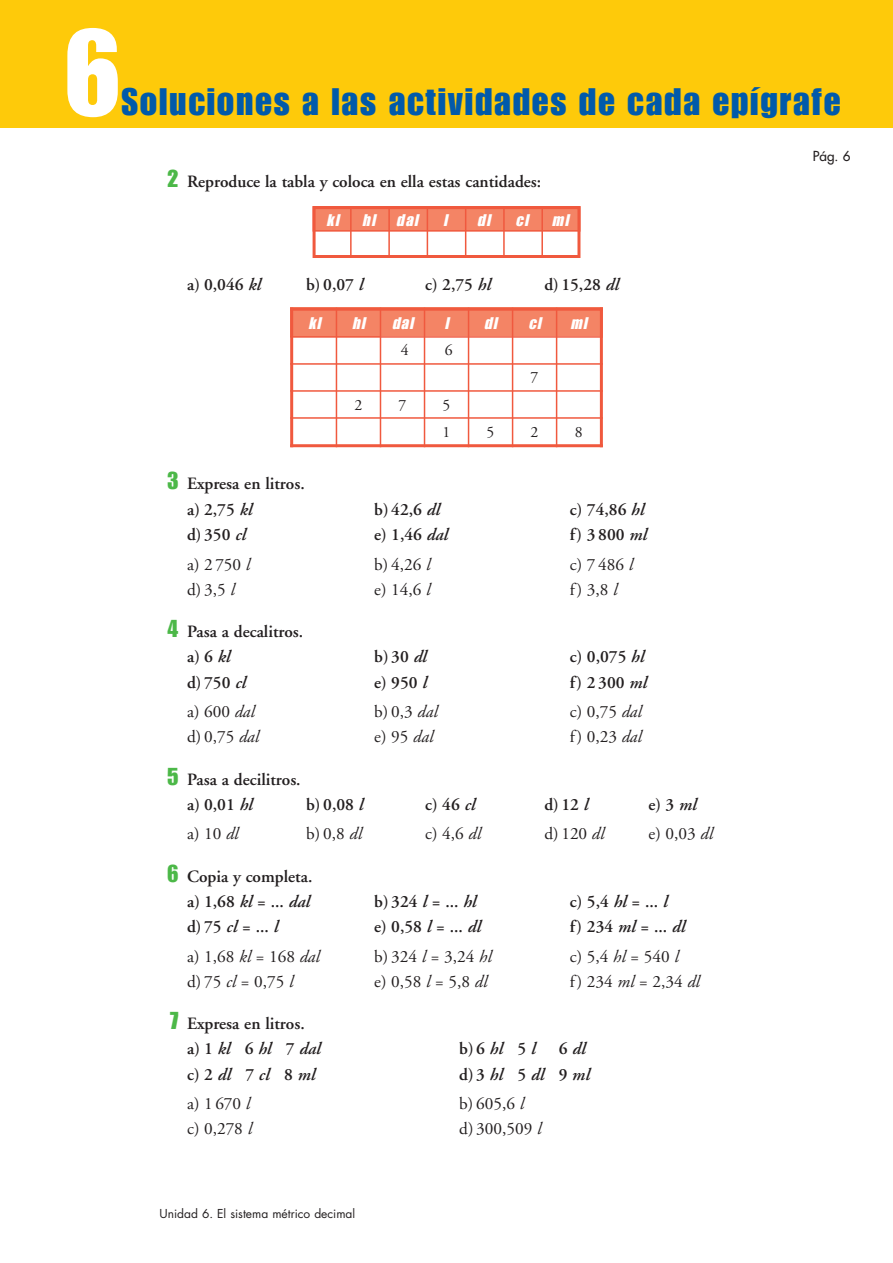
<style>
.page{position:relative;width:893px;height:1263px;background:#fff}
.page>*{position:absolute;margin:0;border:0;box-sizing:border-box;transform-origin:0 0}
.t1{font:120px "Impact";color:#fff}
.t2{font:37.5px "Impact";letter-spacing:.05em;color:#015aaa}
.t3{font:600 17.25px/25.2px "Adobe Garamond";color:#231f20}
.t4{font:17.25px "Adobe Garamond";color:#231f20}
.t5{font:italic 600 17.25px "Adobe Garamond";color:#231f20}
.t6{font:16.5px "Math Impact";letter-spacing:.085em;color:#fff}
.t7{font:15.75px/27px "Adobe Garamond";color:#231f20}
.t8{font:13.5px "Futura";color:#231f20}
.t9{font:12px "Futura";color:#231f20}
.s1{font-family:"Impact";font-weight:400;font-size:24px;color:#4cb848}
.s2{font-style:italic}
.s3{font-style:normal}
</style>
<div class="page">
<div style="left:0;top:0;width:893px;height:128px;background:#feca0a"></div>
<div style="left:290px;top:308px;width:46px;height:29px;background:#f48465"></div>
<div style="left:336px;top:308px;width:44px;height:29px;background:#f48465"></div>
<div style="left:380px;top:308px;width:44px;height:29px;background:#f48465"></div>
<div style="left:424px;top:308px;width:44px;height:29px;background:#f48465"></div>
<div style="left:468px;top:308px;width:44px;height:29px;background:#f48465"></div>
<div style="left:512px;top:308px;width:45px;height:29px;background:#f48465"></div>
<div style="left:557px;top:308px;width:46px;height:29px;background:#f48465"></div>
<hr style="left:290px;top:308px;width:3px;height:139px;background:#f0593e">
<hr style="left:336px;top:308px;width:1px;height:139px;background:#f0593e">
<hr style="left:380px;top:308px;width:1px;height:139px;background:#f0593e">
<hr style="left:424px;top:308px;width:1px;height:139px;background:#f0593e">
<hr style="left:468px;top:308px;width:1px;height:139px;background:#f0593e">
<hr style="left:512px;top:308px;width:1px;height:139px;background:#f0593e">
<hr style="left:556px;top:308px;width:1px;height:139px;background:#f0593e">
<hr style="left:600px;top:308px;width:3px;height:139px;background:#f0593e">
<hr style="left:290px;top:308px;width:313px;height:3px;background:#f0593e">
<hr style="left:290px;top:336px;width:313px;height:2px;background:#f0593e">
<hr style="left:290px;top:363px;width:313px;height:2px;background:#f0593e">
<hr style="left:290px;top:390px;width:313px;height:2px;background:#f0593e">
<hr style="left:290px;top:417px;width:313px;height:2px;background:#f0593e">
<hr style="left:290px;top:444px;width:313px;height:3px;background:#f0593e">
<div style="left:313px;top:207px;width:267px;height:24px;background:#f48465"></div>
<div style="left:313px;top:206px;width:267px;height:26px;border:2px solid #f0593e"></div>
<div style="left:313px;top:206px;width:267px;height:52px;border:3px solid #f0593e"></div>
<hr style="left:350px;top:206px;width:2px;height:51px;background:#f0593e">
<hr style="left:388px;top:206px;width:2px;height:51px;background:#f0593e">
<hr style="left:427px;top:206px;width:1px;height:51px;background:#f0593e">
<hr style="left:465px;top:206px;width:1px;height:51px;background:#f0593e">
<hr style="left:503px;top:206px;width:2px;height:51px;background:#f0593e">
<hr style="left:541px;top:206px;width:2px;height:51px;background:#f0593e">
<p class="t1" style="left:64px;top:30px;width:59px">6</p>
<p class="t2" style="left:121px;top:89px;width:720px">Soluciones a las actividades de cada epígrafe</p>
<p class="t3" style="left:167px;top:171px;width:376px"><span class="s1">2</span> Reproduce la tabla y coloca en ella estas cantidades:</p>
<p class="t6" style="left:326px;top:214px;width:14px">kl</p>
<p class="t6" style="left:362px;top:214px;width:14px">hl</p>
<p class="t6" style="left:396px;top:214px;width:23px">dal</p>
<p class="t6" style="left:443px;top:214px;width:5px">l</p>
<p class="t6" style="left:477px;top:214px;width:14px">dl</p>
<p class="t6" style="left:515px;top:214px;width:14px">cl</p>
<p class="t6" style="left:552px;top:214px;width:18px">ml</p>
<p class="t3" style="left:187px;top:274px;width:75px">a) 0,046 <span class="s2">kl</span></p>
<p class="t3" style="left:306px;top:274px;width:59px">b) 0,07 <span class="s2">l</span></p>
<p class="t3" style="left:425px;top:274px;width:67px">c) 2,75 <span class="s2">hl</span></p>
<p class="t3" style="left:544px;top:274px;width:76px">d) 15,28 <span class="s2">dl</span></p>
<p class="t6" style="left:308px;top:317px;width:13px">kl</p>
<p class="t6" style="left:352px;top:317px;width:14px">hl</p>
<p class="t6" style="left:392px;top:317px;width:22px">dal</p>
<p class="t6" style="left:445px;top:317px;width:5px">l</p>
<p class="t6" style="left:484px;top:317px;width:14px">dl</p>
<p class="t6" style="left:528px;top:317px;width:14px">cl</p>
<p class="t6" style="left:570px;top:317px;width:18px">ml</p>
<p class="t7" style="left:401px;top:338px;width:9px">4</p>
<p class="t7" style="left:445px;top:338px;width:9px">6</p>
<p class="t7" style="left:531px;top:365px;width:9px">7</p>
<p class="t7" style="left:354px;top:392px;width:9px">2</p>
<p class="t7" style="left:398px;top:392px;width:9px">7</p>
<p class="t7" style="left:443px;top:392px;width:9px">5<br>1</p>
<p class="t7" style="left:487px;top:419px;width:9px">5</p>
<p class="t7" style="left:531px;top:419px;width:9px">2</p>
<p class="t7" style="left:575px;top:419px;width:9px">8</p>
<p class="t3" style="left:187px;top:473px;width:119px;text-indent:-20px"><span class="s1">3</span> Expresa en litros. a) 2,75 <span class="s2">kl</span></p>
<p class="t3" style="left:374px;top:498px;width:67px">b) 42,6 <span class="s2">dl</span></p>
<p class="t3" style="left:570px;top:498px;width:76px">c) 74,86 <span class="s2">hl</span></p>
<p class="t3" style="left:187px;top:524px;width:60px">d) 350 <span class="s2">cl</span></p>
<p class="t3" style="left:374px;top:524px;width:75px">e) 1,46 <span class="s2">dal</span></p>
<p class="t3" style="left:570px;top:524px;width:79px">f) 3800 <span class="s2">ml</span></p>
<p class="t4" style="left:187px;top:557px;width:65px">a) 2 750 <span class="s2">l</span></p>
<p class="t4" style="left:374px;top:557px;width:58px">b) 4,26 <span class="s2">l</span></p>
<p class="t4" style="left:570px;top:557px;width:65px">c) 7 486 <span class="s2">l</span></p>
<p class="t4" style="left:187px;top:582px;width:49px">d) 3,5 <span class="s2">l</span></p>
<p class="t4" style="left:374px;top:582px;width:58px">e) 14,6 <span class="s2">l</span></p>
<p class="t4" style="left:570px;top:582px;width:49px">f) 3,8 <span class="s2">l</span></p>
<p class="t3" style="left:187px;top:621px;width:118px;text-indent:-20px"><span class="s1">4</span> Pasa a decalitros. a) 6 <span class="s2">kl</span></p>
<p class="t3" style="left:374px;top:646px;width:54px">b) 30 <span class="s2">dl</span></p>
<p class="t3" style="left:570px;top:646px;width:76px">c) 0,075 <span class="s2">hl</span></p>
<p class="t3" style="left:187px;top:671px;width:60px">d) 750 <span class="s2">cl</span></p>
<p class="t3" style="left:374px;top:671px;width:54px">e) 950 <span class="s2">l</span></p>
<p class="t3" style="left:570px;top:671px;width:79px">f) 2300 <span class="s2">ml</span></p>
<p class="t4" style="left:187px;top:705px;width:69px">a) 600 <span class="s2">dal</span></p>
<p class="t4" style="left:374px;top:705px;width:65px">b) 0,3 <span class="s2">dal</span></p>
<p class="t4" style="left:570px;top:705px;width:74px">c) 0,75 <span class="s2">dal</span></p>
<p class="t4" style="left:187px;top:730px;width:74px">d) 0,75 <span class="s2">dal</span></p>
<p class="t4" style="left:374px;top:730px;width:61px">e) 95 <span class="s2">dal</span></p>
<p class="t4" style="left:570px;top:730px;width:74px">f) 0,23 <span class="s2">dal</span></p>
<p class="t3" style="left:187px;top:768px;width:115px;text-indent:-20px"><span class="s1">5</span> Pasa a decilitros. a) 0,01 <span class="s2">hl</span></p>
<p class="t3" style="left:306px;top:793px;width:59px">b) 0,08 <span class="s2">l</span></p>
<p class="t3" style="left:425px;top:793px;width:52px">c) 46 <span class="s2">cl</span></p>
<p class="t3" style="left:544px;top:793px;width:45px">d) 12 <span class="s2">l</span></p>
<p class="t3" style="left:648px;top:793px;width:50px">e) 3 <span class="s2">ml</span></p>
<p class="t4" style="left:187px;top:827px;width:53px">a) 10 <span class="s2">dl</span></p>
<p class="t4" style="left:306px;top:827px;width:57px">b) 0,8 <span class="s2">dl</span></p>
<p class="t4" style="left:425px;top:827px;width:57px">c) 4,6 <span class="s2">dl</span></p>
<p class="t4" style="left:544px;top:827px;width:62px">d) 120 <span class="s2">dl</span></p>
<p class="t4" style="left:648px;top:827px;width:66px">e) 0,03 <span class="s2">dl</span></p>
<p class="t3" style="left:167px;top:865px;width:147px;text-align:right"><span class="s1">6</span> Copia y completa. a) 1,68 <span class="s2">kl</span> = ... <span class="s2">dal</span></p>
<p class="t3" style="left:374px;top:890px;width:104px">b) 324 <span class="s2">l</span> = ... <span class="s2">hl</span></p>
<p class="t3" style="left:570px;top:890px;width:99px">c) 5,4 <span class="s2">hl</span> = ... <span class="s2">l</span></p>
<p class="t3" style="left:187px;top:916px;width:93px">d) 75 <span class="s2">cl</span> = ... <span class="s2">l</span></p>
<p class="t3" style="left:374px;top:916px;width:108px">e) 0,58 <span class="s2">l</span> = ... <span class="s2">dl</span></p>
<p class="t3" style="left:570px;top:916px;width:117px">f) 234 <span class="s2">ml</span> = ... <span class="s2">dl</span></p>
<p class="t4" style="left:187px;top:949px;width:134px">a) 1,68 <span class="s2">kl</span> = 168 <span class="s2">dal</span></p>
<p class="t4" style="left:374px;top:949px;width:119px">b) 324 <span class="s2">l</span> = 3,24 <span class="s2">hl</span></p>
<p class="t4" style="left:570px;top:949px;width:110px">c) 5,4 <span class="s2">hl</span> = 540 <span class="s2">l</span></p>
<p class="t4" style="left:187px;top:974px;width:108px">d) 75 <span class="s2">cl</span> = 0,75 <span class="s2">l</span></p>
<p class="t4" style="left:374px;top:974px;width:115px">e) 0,58 <span class="s2">l</span> = 5,8 <span class="s2">dl</span></p>
<p class="t4" style="left:570px;top:974px;width:131px">f) 234 <span class="s2">ml</span> = 2,34 <span class="s2">dl</span></p>
<p class="t3" style="left:187px;top:1013px;width:135px;text-indent:-17px"><span class="s1">7</span> Expresa en litros. a) 1 <span class="s2">kl</span> 6 <span class="s2">hl</span> 7 <span class="s2">dal</span></p>
<p class="t3" style="left:459px;top:1038px;width:78px">b)6 <span class="s2">hl</span> 5 <span class="s2">l</span></p>
<p class="t5" style="left:559px;top:1042px;width:28px"><span class="s3">6</span> dl</p>
<p class="t5" style="left:187px;top:1067px;width:130px"><span class="s3">c) 2</span> dl <span class="s3">7</span> cl <span class="s3">8</span> ml</p>
<p class="t5" style="left:459px;top:1067px;width:132px"><span class="s3">d) 3</span> hl <span class="s3">5</span> dl <span class="s3">9</span> ml</p>
<p class="t4" style="left:187px;top:1097px;width:65px">a) 1 670 <span class="s2">l</span></p>
<p class="t4" style="left:459px;top:1097px;width:66px">b) 605,6 <span class="s2">l</span></p>
<p class="t4" style="left:187px;top:1122px;width:66px">c) 0,278 <span class="s2">l</span></p>
<p class="t4" style="left:459px;top:1122px;width:84px">d) 300,509 <span class="s2">l</span></p>
<p class="t9" style="left:159px;top:1208px;width:197px">Unidad 6. El sistema métrico decimal</p>
<p class="t8" style="left:813px;top:149px;width:39px">Pág. 6</p>
</div>
